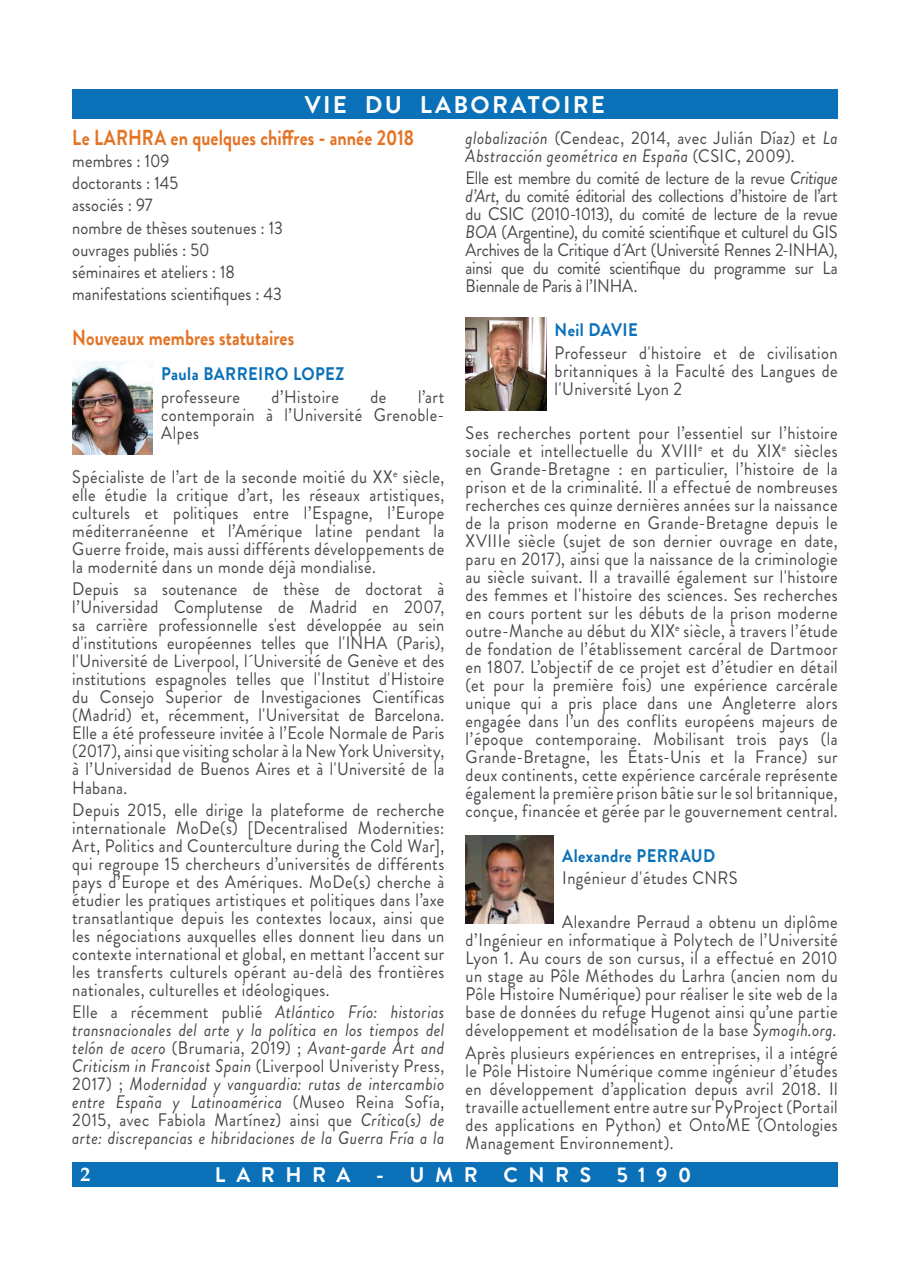
<style>
.page{position:relative;width:910px;height:1280px;background:#fff}
.page>*{position:absolute;margin:0;border:0;box-sizing:border-box;transform-origin:0 0}
.t1{font:700 24px "Brandon Grotesque";letter-spacing:.095em;color:#fff}
.t2{font:700 21.6px "Brandon Grotesque";letter-spacing:.005em;color:#e47425;scale:.83 1}
.t3{font:700 21px "Brandon Grotesque";letter-spacing:.5em;color:#fff}
.t4{font:700 19.5px "Book Antiqua";color:#fff}
.t5{font:18.15px/18px "Brandon Grotesque";letter-spacing:.025em;color:#46474c;text-align:justify;scale:.91 1}
.t6{font:italic 18.15px/18px "Brandon Grotesque";letter-spacing:.025em;color:#46474c;text-align:justify;scale:.91 1}
.t7{font:18.15px/22.2px "Brandon Grotesque";letter-spacing:.005em;color:#46474c;scale:.91 1}
.t8{font:700 18.15px "Brandon Grotesque";letter-spacing:.025em;color:#0a70b8;scale:.91 1}
.s1{font-style:normal}
.s2{font-style:italic}
</style>
<div class="page">
<div style="left:73px;top:1162px;width:765px;height:24px;background:#0a70b8"></div>
<div style="left:72px;top:1162px;width:26px;height:24px;background:#0a70b8"></div>
<div style="left:72px;top:89px;width:766px;height:30px;background:#0a70b8"></div>
<img style="left:466px;top:835px;width:88px;height:88px">
<img style="left:466px;top:317px;width:80px;height:94px">
<img style="left:72px;top:361px;width:81px;height:94px">
<h1 class="t1" style="left:305px;top:87px;width:302px">VIE DU LABORATOIRE</h1>
<p class="t2" style="left:72px;top:122px;width:413px">Le LARHRA en quelques chiffres - année 2018</p>
<p class="t7" style="left:72px;top:150px;width:233px">membres : 109<br>doctorants : 145<br>associés : 97<br>nombre de thèses soutenues : 13 ouvrages publiés : 50<br>séminaires et ateliers : 18 manifestations scientifiques : 43</p>
<p class="t2" style="left:72px;top:322px;width:269px">Nouveaux membres statutaires</p>
<p class="t8" style="left:161px;top:361px;width:203px">Paula BARREIRO LOPEZ</p>
<p class="t5" style="left:161px;top:388px;width:88px">professeure</p>
<p class="t5" style="left:271px;top:388px;width:76px">d’Histoire</p>
<p class="t5" style="left:371px;top:388px;width:19px">de</p>
<p class="t6" style="left:466px;top:129px;width:410px">globalización <span class="s1">(Cendeac, 2014, avec Julián Díaz) et</span> La<br>Abstracción geométrica en España <span class="s1">(CSIC, 2009).</span></p>
<p class="t5" style="left:466px;top:169px;width:410px">Elle est membre du comité de lecture de la revue <span class="s2">Critique d’Art</span>, du comité éditorial des collections d’histoire de l’art du CSIC (2010-1013), du comité de lecture de la revue <span class="s2">BOA</span> (Argentine), du comité scientifique et culturel du GIS Archives de la Critique d´Art (Université Rennes 2-INHA), ainsi que du comité scientifique du programme sur La Biennale de Paris à l’INHA.</p>
<p class="t8" style="left:555px;top:317px;width:93px">Neil DAVIE</p>
<p class="t5" style="left:555px;top:344px;width:313px">Professeur d'histoire et de civilisation britanniques à la Faculté des Langues de l'Université Lyon 2</p>
<p class="t5" style="left:466px;top:424px;width:410px">Ses recherches portent pour l’essentiel sur l’histoire sociale et intellectuelle du XVIII<sup>e</sup> et du XIX<sup>e</sup> siècles en Grande-Bretagne : en particulier, l’histoire de la prison et de la criminalité. Il a effectué de nombreuses recherches ces quinze dernières années sur la naissance de la prison moderne en Grande-Bretagne depuis le XVIIIe siècle (sujet de son dernier ouvrage en date, paru en 2017), ainsi que la naissance de la criminologie au siècle suivant. Il a travaillé également sur l'histoire des femmes et l'histoire des sciences. Ses recherches en cours portent sur les débuts de la prison moderne outre-Manche au début du XIX<sup>e</sup> siècle, à travers l’étude de fondation de l’établissement carcéral de Dartmoor en 1807. L’objectif de ce projet est d’étudier en détail (et pour la première fois) une expérience carcérale unique qui a pris place dans une Angleterre alors engagée dans l’un des conflits européens majeurs de l’époque contemporaine. Mobilisant trois pays (la Grande-Bretagne, les États-Unis et la France) sur deux continents, cette expérience carcérale représente également la première prison bâtie sur le sol britannique, conçue, financée et gérée par le gouvernement central.</p>
<p class="t8" style="left:562px;top:843px;width:170px">Alexandre PERRAUD</p>
<p class="t5" style="left:562px;top:869px;width:194px">Ingénieur d'études CNRS</p>
<p class="t5" style="left:466px;top:913px;width:410px;text-indent:97px">Alexandre Perraud a obtenu un diplôme d’Ingénieur en informatique à Polytech de l’Université Lyon 1. Au cours de son cursus, il a effectué en 2010 un stage au Pôle Méthodes du Larhra (ancien nom du Pôle Histoire Numérique) pour réaliser le site web de la base de données du refuge Hugenot ainsi qu’une partie développement et modélisation de la base <span class="s2">Symogih.org</span>.</p>
<p class="t5" style="left:466px;top:1044px;width:410px">Après plusieurs expériences en entreprises, il a intégré le Pôle Histoire Numérique comme ingénieur d’études en développement d’application depuis avril 2018. Il travaille actuellement entre autre sur PyProject (Portail des applications en Python) et OntoME (Ontologies Management Environnement).</p>
<p class="t5" style="left:161px;top:388px;width:313px;text-indent:257px">l’art contemporain à l’Université Grenoble-Alpes</p>
<p class="t5" style="left:72px;top:468px;width:410px">Spécialiste de l’art de la seconde moitié du XX<sup>e</sup> siècle, elle étudie la critique d’art, les réseaux artistiques, culturels et politiques entre l’Espagne, l’Europe méditerranéenne et l’Amérique latine pendant la Guerre froide, mais aussi différents développements de la modernité dans un monde déjà mondialisé.</p>
<p class="t5" style="left:72px;top:580px;width:410px">Depuis sa soutenance de thèse de doctorat à l’Universidad Complutense de Madrid en 2007, sa carrière professionnelle s'est développée au sein d'institutions européennes telles que l'INHA (Paris), l'Université de Liverpool, l´Université de Genève et des institutions espagnoles telles que l'Institut d'Histoire du Consejo Superior de Investigaciones Científicas (Madrid) et, récemment, l'Universitat de Barcelona.<br>Elle a été professeure invitée à l’Ecole Normale de Paris (2017), ainsi que visiting scholar à la New York University, à l’Universidad de Buenos Aires et à l'Université de la Habana.</p>
<p class="t5" style="left:72px;top:801px;width:410px">Depuis 2015, elle dirige la plateforme de recherche internationale MoDe(s) [Decentralised Modernities:<br>Art, Politics and Counterculture during the Cold War], qui regroupe 15 chercheurs d’universités de différents pays d’Europe et des Amériques. MoDe(s) cherche à étudier les pratiques artistiques et politiques dans l’axe transatlantique depuis les contextes locaux, ainsi que les négociations auxquelles elles donnent lieu dans un contexte international et global, en mettant l’accent sur les transferts culturels opérant au-delà des frontières nationales, culturelles et idéologiques.</p>
<p class="t6" style="left:72px;top:1003px;width:410px"><span class="s1">Elle a récemment publié</span> Atlántico Frío: historias transnacionales del arte y la política en los tiempos del telón de acero <span class="s1">(Brumaria, 2019) ;</span> Avant-garde Art and Criticism in Francoist Spain <span class="s1">(Liverpool Univeristy Press, 2017) ;</span> Modernidad y vanguardia: rutas de intercambio entre España y Latinoamérica <span class="s1">(Museo Reina Sofía, 2015, avec Fabiola Martínez) ainsi que</span> Crítica(s) de arte: discrepancias e hibridaciones de la Guerra Fría a la</p>
<p class="t4" style="left:80px;top:1161px;width:11px">2</p>
<p class="t3" style="left:215px;top:1159px;width:478px">LARHRA - UMR CNRS 5190</p>
</div>
